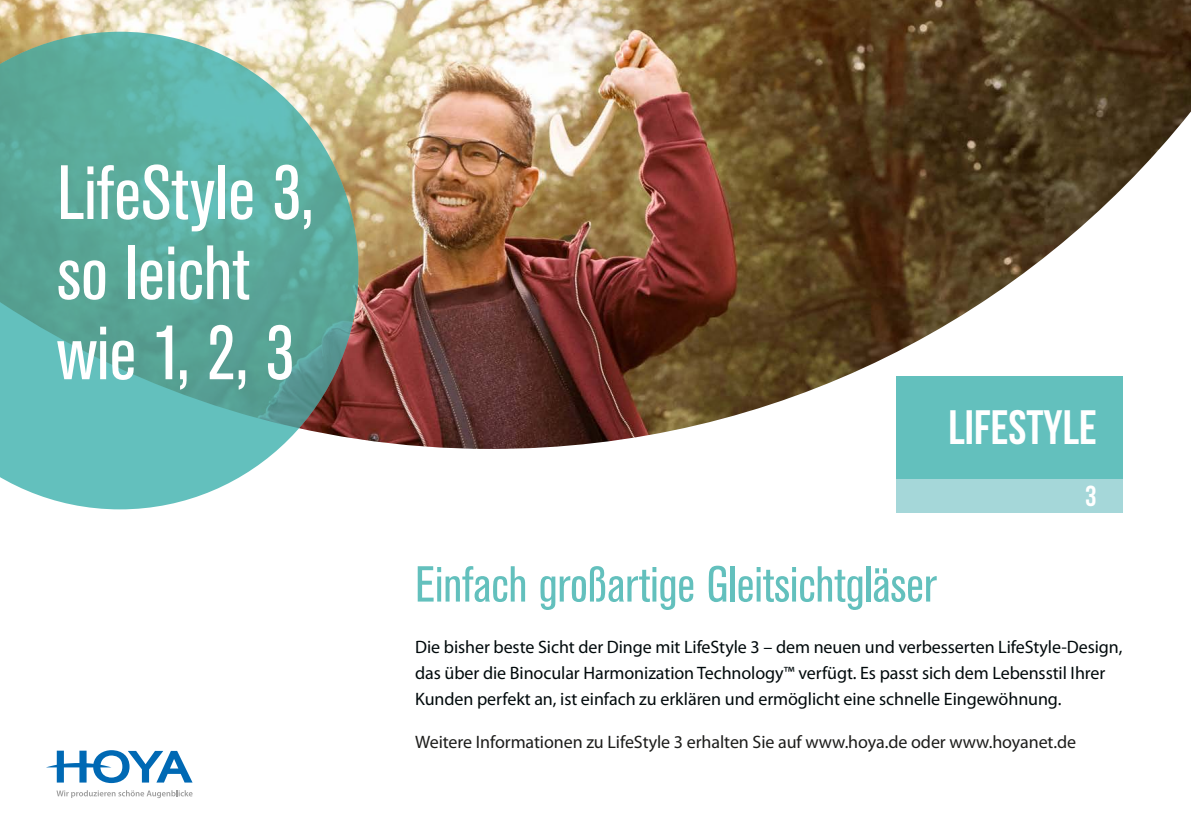
<style>
.page{position:relative;width:1191px;height:840px;background:#fff}
.page>*{position:absolute;margin:0;border:0;box-sizing:border-box;transform-origin:0 0}
.t1{font:condensed 76px/80px "Akzidenz Grotesk BE";color:#fff}
.t2{font:condensed 50px "Akzidenz Grotesk BE";color:#63c0bd}
.t3{font:700 48.2px "Bebas Neue";color:#fff}
.t4{font:28.8px "Bebas Neue";color:#fff}
.t5{font:18px/26px "Myriad Pro";letter-spacing:-.005em;color:#00090b}
.t6{font:18px "Myriad Pro";letter-spacing:-.005em;color:#1d1d1b}
</style>
<div class="page">
<img style="left:0;top:0;width:1191px;height:448px">
<svg style="left:0;top:32px;width:358px;height:477px;background:#70b4a8"></svg>
<svg style="left:46px;top:750px;width:146px;height:32px"></svg>
<svg style="left:56px;top:790px;width:137px;height:7px"></svg>
<div style="left:896px;top:478px;width:227px;height:34px;background:#a5d7d9"></div>
<div style="left:896px;top:376px;width:227px;height:102px;background:#63c0bd"></div>
<h1 class="t1" style="left:57px;top:154px;width:258px">LifeStyle 3, so leicht wie 1, 2, 3</h1>
<h3 class="t3" style="left:948px;top:401px;width:150px">LIFESTYLE</h3>
<h2 class="t2" style="left:415px;top:556px;width:523px">Einfach großartige Gleitsichtgläser</h2>
<h3 class="t4" style="left:1085px;top:480px;width:13px">3</h3>
<p class="t5" style="left:415px;top:633px;width:709px">Die bisher beste Sicht der Dinge mit LifeStyle 3 – dem neuen und verbesserten LifeStyle-Design, das über die Binocular Harmonization Technology™ verfügt. Es passt sich dem Lebensstil Ihrer<br>Kunden perfekt an, ist einfach zu erklären und ermöglicht eine schnelle Eingewöhnung.</p>
<p class="t6" style="left:415px;top:731px;width:662px">Weitere Informationen zu LifeStyle 3 erhalten Sie auf www.hoya.de oder www.hoyanet.de</p>
</div>
